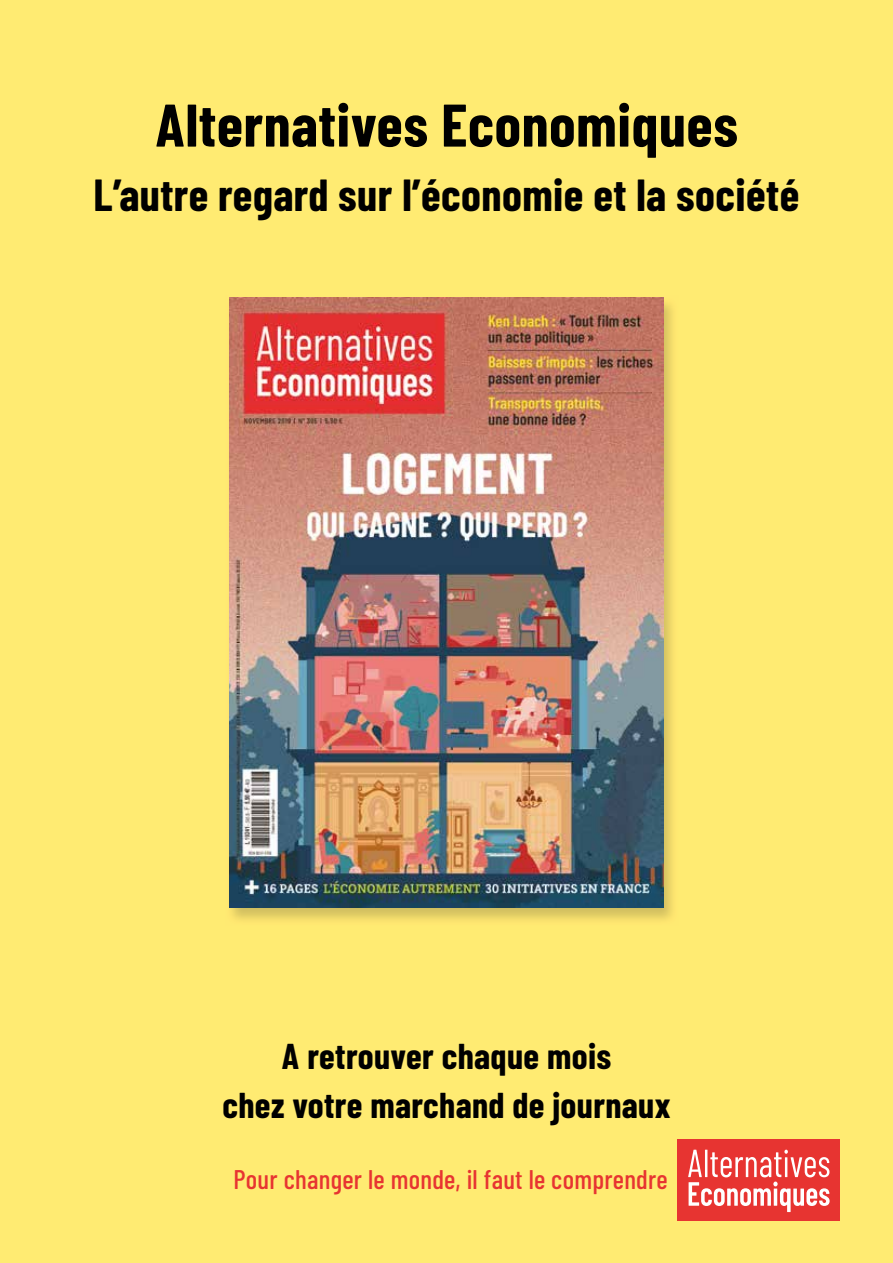
<style>
.page{position:relative;width:893px;height:1263px;background:#ffeb72}
.page>*{position:absolute;margin:0;border:0;box-sizing:border-box;transform-origin:0 0}
.t1{font:700 60px "Barlow Condensed";letter-spacing:.01em;color:#000}
.t2{font:700 45px "Barlow Condensed";letter-spacing:.01em;color:#000}
.t3{font:700 36px/49.2px "Barlow Condensed";letter-spacing:.01em;color:#000;text-align:center}
.t4{font:500 27px "Barlow Condensed";letter-spacing:.01em;color:#e73431}
</style>
<div class="page">
<div style="left:678px;top:1139px;width:162px;height:81px;background:#e73431"></div>
<svg style="left:688px;top:1150px;width:142px;height:62px"></svg>
<img style="left:231px;top:297px;width:442px;height:623px">
<img style="left:229px;top:297px;width:434px;height:611px">
<h1 class="t1" style="left:155px;top:88px;width:584px">Alternatives Economiques</h1>
<p class="t2" style="left:94px;top:167px;width:707px">L’autre regard sur l’économie et la société</p>
<p class="t3" style="left:223px;top:1031px;width:449px">A retrouver chaque mois<br>chez votre marchand de journaux</p>
<p class="t4" style="left:233px;top:1163px;width:436px">Pour changer le monde, il faut le comprendre</p>
</div>
